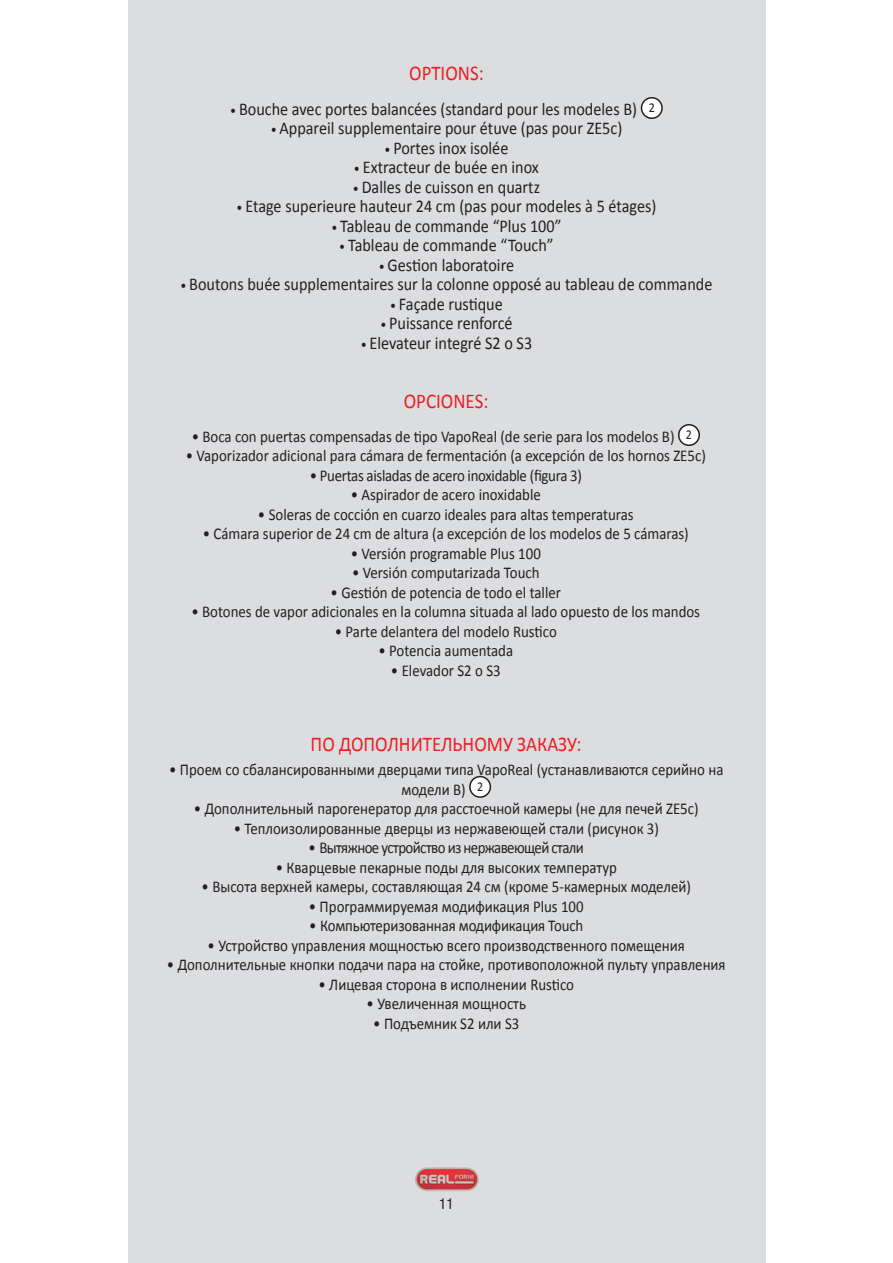
<style>
.page{position:relative;width:893px;height:1263px;background:#fff}
.page>*{position:absolute;margin:0;border:0;box-sizing:border-box;transform-origin:0 0}
.t1{font:21px "Calibri";color:#ee1d23;scale:.9 1}
.t2{font:18px "Calibri";color:#231f20;scale:.9 1}
.t3{font:16.5px/19.5px "Calibri";color:#231f20;scale:.9 1}
.t4{font:16.5px "Calibri";letter-spacing:-.02em;color:#231f20;scale:.9 1}
.t5{font:16.5px "Calibri";letter-spacing:-.04em;color:#231f20;scale:.9 1}
.t6{font:condensed 15px "Helvetica Neue";color:#231f20}
.t7{font:13.5px "Calibri";color:#231f20;scale:.9 1}
.s1{font-size:13.5px}
</style>
<div class="page">
<div style="left:128px;top:0;width:638px;height:1263px;background:#dcdddf"></div>
<img style="left:415px;top:1167px;width:64px;height:25px">
<div style="left:641px;top:98px;width:21px;height:20px;background:#fff;border-radius:50%"></div>
<div style="left:641px;top:97px;width:22px;height:22px;border:2px solid #231f20;border-radius:50%"></div>
<div style="left:679px;top:425px;width:20px;height:20px;background:#fff;border-radius:50%"></div>
<div style="left:678px;top:424px;width:22px;height:22px;border:2px solid #231f20;border-radius:50%"></div>
<div style="left:470px;top:776px;width:20px;height:21px;background:#fff;border-radius:50%"></div>
<div style="left:469px;top:776px;width:22px;height:22px;border:2px solid #231f20;border-radius:50%"></div>
<p class="t1" style="left:409px;top:59px;width:84px">OPTIONS:</p>
<p class="t2" style="left:230px;top:97px;width:454px"><span class="s1">•</span> Bouche avec portes balancées (standard pour les modeles B)</p>
<p class="t7" style="left:649px;top:99px;width:8px">2</p>
<p class="t2" style="left:271px;top:117px;width:392px"><span class="s1">•</span> Appareil supplementaire pour étuve (pas pour ZE5c)</p>
<p class="t2" style="left:384px;top:136px;width:139px"><span class="s1">•</span> Portes inox isolée</p>
<p class="t2" style="left:354px;top:156px;width:207px"><span class="s1">•</span> Extracteur de buée en inox</p>
<p class="t2" style="left:353px;top:175px;width:209px"><span class="s1">•</span> Dalles de cuisson en quartz</p>
<p class="t2" style="left:237px;top:195px;width:468px"><span class="s1">•</span> Etage superieure hauteur 24 cm (pas pour modeles à 5 étages)</p>
<p class="t2" style="left:331px;top:214px;width:257px"><span class="s1">•</span> Tableau de commande “Plus 100”</p>
<p class="t2" style="left:339px;top:234px;width:240px"><span class="s1">•</span> Tableau de commande “Touch”</p>
<p class="t2" style="left:379px;top:253px;width:152px"><span class="s1">•</span> Gestion laboratoire</p>
<p class="t2" style="left:180px;top:273px;width:593px"><span class="s1">•</span> Boutons buée supplementaires sur la colonne opposé au tableau de commande</p>
<p class="t2" style="left:390px;top:292px;width:127px"><span class="s1">•</span> Façade rustique</p>
<p class="t2" style="left:380px;top:312px;width:149px"><span class="s1">•</span> Puissance renforcé</p>
<p class="t2" style="left:361px;top:331px;width:192px"><span class="s1">•</span> Elevateur integré S2 o S3</p>
<p class="t1" style="left:404px;top:387px;width:96px">OPCIONES:</p>
<p class="t3" style="left:192px;top:426px;width:538px">• Boca con puertas compensadas de tipo VapoReal (de serie para los modelos B)</p>
<p class="t7" style="left:686px;top:426px;width:8px">2</p>
<p class="t3" style="left:186px;top:446px;width:579px">• Vaporizador adicional para cámara de fermentación (a excepción de los hornos ZE5c)</p>
<p class="t4" style="left:310px;top:465px;width:304px">• Puertas aisladas de acero inoxidable (figura 3)</p>
<p class="t3" style="left:351px;top:485px;width:213px">• Aspirador de acero inoxidable</p>
<p class="t3" style="left:258px;top:504px;width:419px">• Soleras de cocción en cuarzo ideales para altas temperaturas</p>
<p class="t3" style="left:203px;top:524px;width:541px">• Cámara superior de 24 cm de altura (a excepción de los modelos de 5 cámaras)</p>
<p class="t3" style="left:351px;top:543px;width:213px">• Versión programable Plus 100</p>
<p class="t3" style="left:352px;top:563px;width:210px">• Versión computarizada Touch</p>
<p class="t3" style="left:331px;top:582px;width:257px">• Gestión de potencia de todo el taller</p>
<p class="t3" style="left:191px;top:602px;width:567px">• Botones de vapor adicionales en la columna situada al lado opuesto de los mandos</p>
<p class="t3" style="left:335px;top:621px;width:248px">• Parte delantera del modelo Rustico</p>
<p class="t3" style="left:378px;top:641px;width:151px">• Potencia aumentada</p>
<p class="t3" style="left:391px;top:660px;width:123px">• Elevador S2 o S3</p>
<p class="t1" style="left:311px;top:731px;width:303px">ПО ДОПОЛНИТЕЛЬНОМУ ЗАКАЗУ:</p>
<p class="t3" style="left:401px;top:760px;width:359px;text-indent:-232px">• Проем со сбалансированными дверцами типа VapoReal (устанавливаются серийно на модели B)</p>
<p class="t7" style="left:477px;top:778px;width:8px">2</p>
<p class="t3" style="left:194px;top:799px;width:562px">• Дополнительный парогенератор для расстоечной камеры (не для печей ZE5c)</p>
<p class="t3" style="left:234px;top:819px;width:474px">• Теплоизолированные дверцы из нержавеющей стали (рисунок 3)</p>
<p class="t5" style="left:309px;top:837px;width:307px">• Вытяжное устройство из нержавеющей стали</p>
<p class="t3" style="left:276px;top:858px;width:381px">• Кварцевые пекарные поды для высоких температур</p>
<p class="t3" style="left:202px;top:877px;width:545px">• Высота верхней камеры, составляющая 24 см (кроме 5-камерных моделей)</p>
<p class="t3" style="left:309px;top:897px;width:307px">• Программируемая модификация Plus 100</p>
<p class="t3" style="left:309px;top:916px;width:306px">• Компьютеризованная модификация Touch</p>
<p class="t3" style="left:208px;top:936px;width:532px">• Устройство управления мощностью всего производственного помещения</p>
<p class="t3" style="left:167px;top:955px;width:622px">• Дополнительные кнопки подачи пара на стойке, противоположной пульту управления</p>
<p class="t3" style="left:318px;top:975px;width:285px">• Лицевая сторона в исполнении Rustico</p>
<p class="t3" style="left:367px;top:994px;width:179px">• Увеличенная мощность</p>
<p class="t3" style="left:373px;top:1014px;width:164px">• Подъемник S2 или S3</p>
<p class="t6" style="left:439px;top:1195px;width:16px">11</p>
</div>
